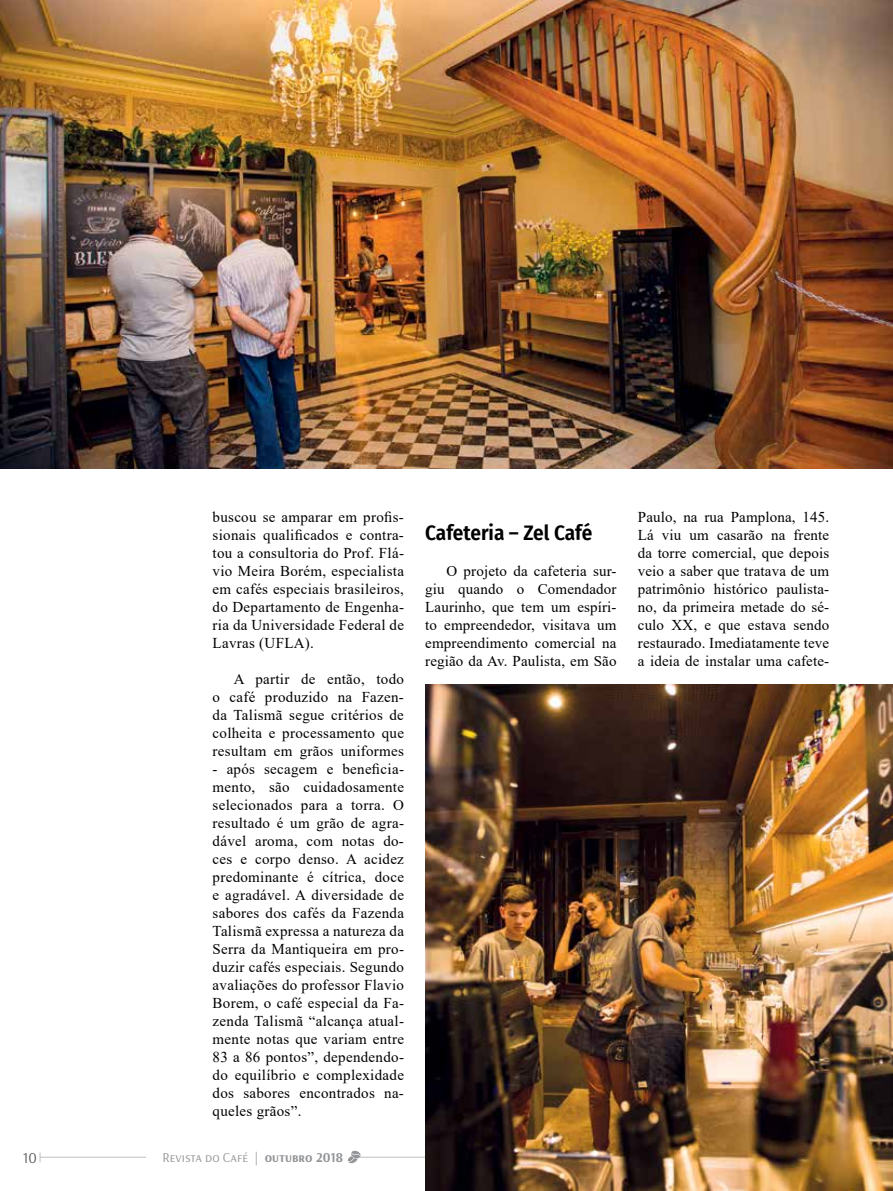
<style>
.page{position:relative;width:893px;height:1191px;background:#fff}
.page>*{position:absolute;margin:0;border:0;box-sizing:border-box;transform-origin:0 0}
.t1{font:600 21px "Fira Sans Condensed";color:#000}
.t2{font:15px/18px "Times New Roman";letter-spacing:.02em;color:#000;text-align:justify}
.t3{font:15px "Arsenal";color:#58595b}
.t4{font:13.5px "Arsenal";color:#939598}
.s1{font-weight:700}
</style>
<div class="page">
<hr style="left:40px;top:1157px;width:789px;height:1px;background:#bcbec0">
<div style="left:146px;top:1148px;width:213px;height:18px;background:#fff"></div>
<svg style="left:348px;top:1150px;width:13px;height:13px"></svg>
<img style="left:0;top:0;width:893px;height:468px">
<img style="left:425px;top:684px;width:468px;height:507px">
<p class="t2" style="left:213px;top:508px;width:193px">buscou se amparar em profis&shy;sionais qualificados e contra&shy;tou a consultoria do Prof. Flá&shy;vio Meira Borém, especialista em cafés especiais brasileiros, do Departamento de Engenha&shy;ria da Universidade Federal de Lavras (UFLA).</p>
<p class="t2" style="left:213px;top:670px;width:193px;text-indent:21px">A partir de então, todo o café produzido na Fazen&shy;da Talismã segue critérios de colheita e processamento que resultam em grãos uniformes</p>
<p class="t2" style="left:213px;top:760px;width:193px">- após secagem e beneficia&shy;mento, são cuidadosamente selecionados para a torra. O resultado é um grão de agra&shy;dável aroma, com notas do&shy;ces e corpo denso. A acidez predominante é cítrica, doce e agradável. A diversidade de sabores dos cafés da Fazenda Talismã expressa a natureza da Serra da Mantiqueira em pro&shy;duzir cafés especiais. Segundo avaliações do professor Flavio Borem, o café especial da Fa&shy;zenda Talismã “alcança atual&shy;mente notas que variam entre 83 a 86 pontos”, dependendo&shy;do equilíbrio e complexidade dos sabores encontrados na&shy;queles grãos”.</p>
<p class="t3" style="left:23px;top:1147px;width:16px">10</p>
<p class="t4" style="left:162px;top:1147px;width:182px">Revista do Café | <span class="s1">outubro 2018</span></p>
<h1 class="t1" style="left:425px;top:516px;width:169px">Cafeteria – Zel Café</h1>
<p class="t2" style="left:425px;top:562px;width:193px;text-indent:21px">O projeto da cafeteria sur&shy;giu quando o Comendador Laurinho, que tem um espíri&shy;to empreendedor, visitava um empreendimento comercial na região da Av. Paulista, em São</p>
<p class="t2" style="left:638px;top:508px;width:193px">Paulo, na rua Pamplona, 145.<br>Lá viu um casarão na frente da torre comercial, que depois veio a saber que tratava de um patrimônio histórico paulista&shy;no, da primeira metade do sé&shy;culo XX, e que estava sendo restaurado. Imediatamente teve a ideia de instalar uma cafete-</p>
</div>
